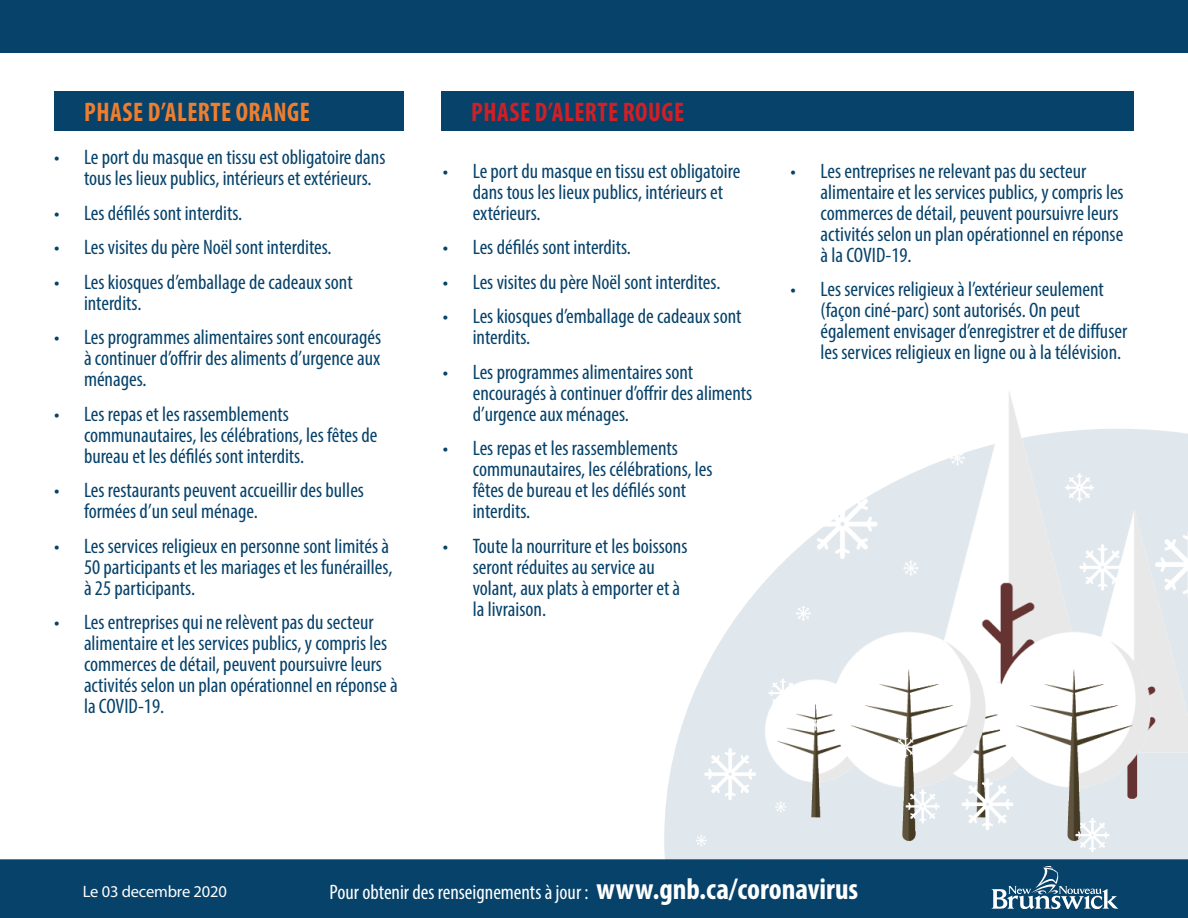
<style>
.page{position:relative;width:1188px;height:918px;background:#fff}
.page>*{position:absolute;margin:0;border:0;box-sizing:border-box;transform-origin:0 0}
.Header_Reversed_COLO{font:700 condensed 27px "Myriad Pro";letter-spacing:.02em;color:#ee7e2f;scale:.95 1}
.Header_Reversed_COLO-2{font:700 condensed 27px "Myriad Pro";letter-spacing:.02em;color:#cd2027;scale:.95 1}
.t1{font:condensed 21px/21px "Myriad Pro";color:#07426a}
.t2{font:condensed 21px "Myriad Pro";color:#fff}
.t3{font:16.5px "Myriad Pro";letter-spacing:-.01em;color:#fff}
.s1{font-weight:700;font-size:30px}
</style>
<div class="page">
<div style="left:0;top:0;width:1188px;height:52px;background:#07426a"></div>
<div style="left:0;top:859px;width:664px;height:59px;background:#07426a"></div>
<svg style="left:664px;top:432px;width:524px;height:486px;fill:#06426a"></svg>
<img style="left:934px;top:392px;width:239px;height:58px">
<img style="left:664px;top:731px;width:524px;height:128px">
<img style="left:664px;top:450px;width:524px;height:281px">
<div style="left:54px;top:91px;width:349px;height:39px;background:#07426a"></div>
<div style="left:441px;top:91px;width:693px;height:39px;background:#07426a"></div>
<svg style="left:992px;top:867px;width:126px;height:41px;background:#3b6a8a"></svg>
<p class="Header_Reversed_COLO" style="left:84px;top:95px;width:239px">PHASE D’ALERTE ORANGE</p>
<p class="t1" style="left:84px;top:147px;width:303px;text-indent:-30px">• Le port du masque en tissu est obligatoire dans tous les lieux publics, intérieurs et extérieurs.</p>
<p class="t1" style="left:54px;top:202px;width:190px">• Les défilés sont interdits.</p>
<p class="t1" style="left:54px;top:237px;width:279px">• Les visites du père Noël sont interdites.</p>
<p class="t1" style="left:84px;top:271px;width:270px;text-indent:-30px">• Les kiosques d’emballage de cadeaux sont interdits.</p>
<p class="t1" style="left:84px;top:327px;width:299px;text-align:justify;text-indent:-30px">• Les programmes alimentaires sont encouragés à continuer d’offrir des aliments d’urgence aux ménages.</p>
<p class="t1" style="left:84px;top:403px;width:295px;text-indent:-30px">• Les repas et les rassemblements communautaires, les célébrations, les fêtes de bureau et les défilés sont interdits.</p>
<p class="t1" style="left:84px;top:480px;width:282px;text-indent:-30px">• Les restaurants peuvent accueillir des bulles formées d’un seul ménage.</p>
<p class="t1" style="left:84px;top:535px;width:310px;text-indent:-30px">• Les services religieux en personne sont limités à<br>50 participants et les mariages et les funérailles, à 25 participants.</p>
<p class="t1" style="left:84px;top:612px;width:315px;text-indent:-30px">• Les entreprises qui ne relèvent pas du secteur alimentaire et les services publics, y compris les commerces de détail, peuvent poursuivre leurs activités selon un plan opérationnel en réponse à la COVID-19.</p>
<p class="Header_Reversed_COLO-2" style="left:471px;top:95px;width:226px">PHASE D’ALERTE ROUGE</p>
<p class="t1" style="left:473px;top:160px;width:269px;text-indent:-30px">• Le port du masque en tissu est obligatoire dans tous les lieux publics, intérieurs et extérieurs.</p>
<p class="t1" style="left:443px;top:237px;width:190px">• Les défilés sont interdits.</p>
<p class="t1" style="left:443px;top:271px;width:279px">• Les visites du père Noël sont interdites.</p>
<p class="t1" style="left:473px;top:306px;width:270px;text-indent:-30px">• Les kiosques d’emballage de cadeaux sont interdits.</p>
<p class="t1" style="left:473px;top:361px;width:281px;text-indent:-30px">• Les programmes alimentaires sont encouragés à continuer d’offrir des aliments d’urgence aux ménages.</p>
<p class="t1" style="left:473px;top:438px;width:241px;text-indent:-30px">• Les repas et les rassemblements communautaires, les célébrations, les fêtes de bureau et les défilés sont interdits.</p>
<p class="t1" style="left:473px;top:535px;width:216px;text-indent:-30px">• Toute la nourriture et les boissons seront réduites au service au volant, aux plats à emporter et à la livraison.</p>
<p class="t1" style="left:821px;top:160px;width:305px;text-indent:-30px">• Les entreprises ne relevant pas du secteur alimentaire et les services publics, y compris les commerces de détail, peuvent poursuivre leurs activités selon un plan opérationnel en réponse à la COVID-19.</p>
<p class="t1" style="left:821px;top:279px;width:308px;text-indent:-30px">• Les services religieux à l’extérieur seulement (façon ciné-parc) sont autorisés. On peut également envisager d’enregistrer et de diffuser les services religieux en ligne ou à la télévision.</p>
<p class="t3" style="left:83px;top:882px;width:145px">Le 03 decembre 2020</p>
<p class="t2" style="left:330px;top:879px;width:530px">Pour obtenir des renseignements à jour : <span class="s1">www.gnb.ca/coronavirus</span></p>
</div>
